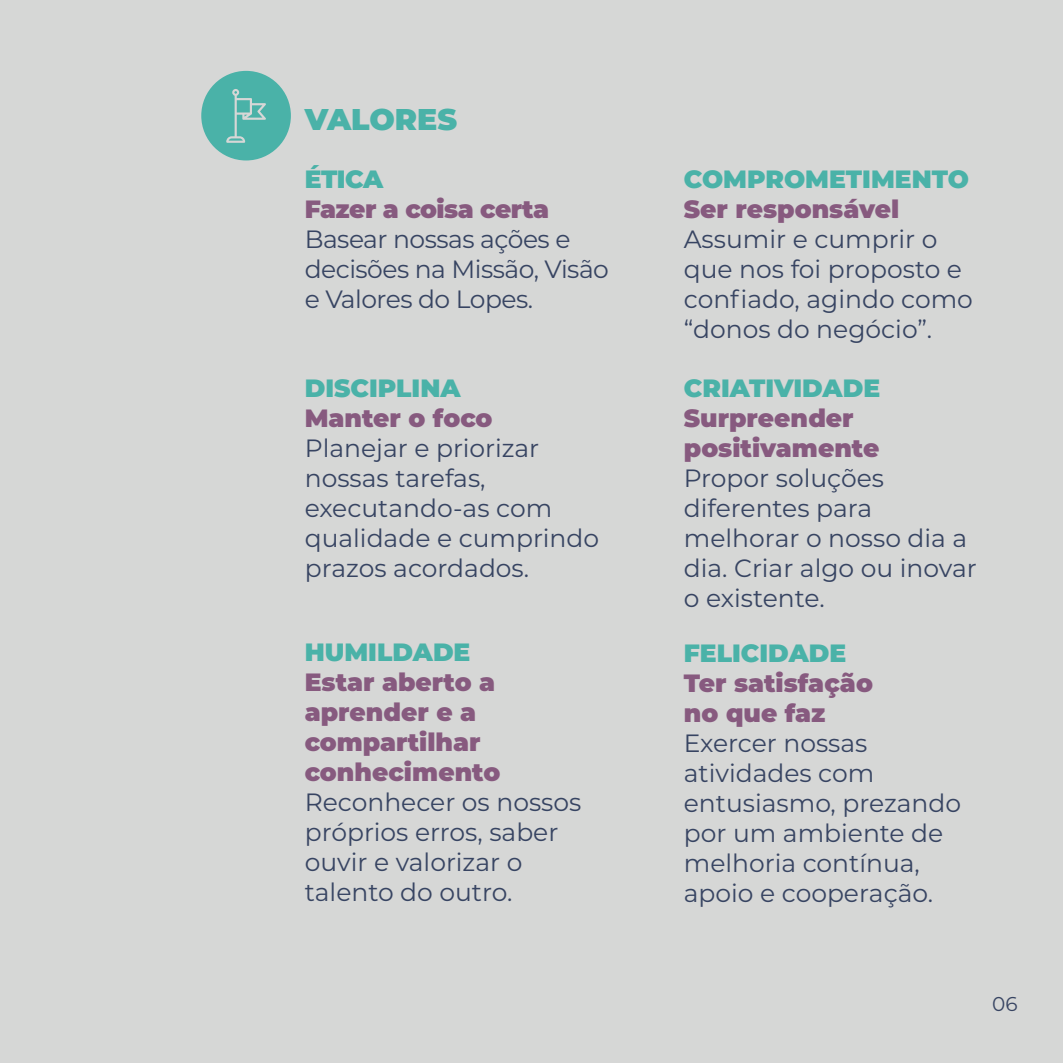
<style>
.page{position:relative;width:1063px;height:1063px;background:#d6d7d6}
.page>*{position:absolute;margin:0;border:0;box-sizing:border-box;transform-origin:0 0}
.t1{font:900 30px "Montserrat";color:#4ab2a8}
.t2{font:25px/30px "Montserrat";color:#374462}
.t3{font:900 25px/30px "Montserrat";color:#875a7f}
.t4{font:900 25px "Montserrat";color:#4ab2a8}
.t5{font:25px/30px "Montserrat";letter-spacing:-.02em;color:#374462}
.t6{font:900 25px "Montserrat";letter-spacing:-.02em;color:#875a7f}
.t7{font:20px "Montserrat";color:#374462}
</style>
<div class="page">
<div style="left:201px;top:71px;width:90px;height:89px;background:#4ab2a8;border-radius:50%"></div>
<svg style="left:226px;top:89px;width:40px;height:54px"></svg>
<p class="t1" style="left:305px;top:97px;width:154px">VALORES</p>
<p class="t4" style="left:305px;top:161px;width:80px">ÉTICA</p>
<p class="t6" style="left:305px;top:191px;width:246px">Fazer a coisa certa</p>
<p class="t5" style="left:305px;top:223px;width:306px">Basear nossas ações e decisões na Missão, Visão e Valores do Lopes.</p>
<p class="t4" style="left:305px;top:370px;width:157px">DISCIPLINA</p>
<p class="t3" style="left:305px;top:402px;width:189px">Manter o foco</p>
<p class="t2" style="left:305px;top:433px;width:296px">Planejar e priorizar nossas tarefas, executando-as com qualidade e cumprindo prazos acordados.</p>
<p class="t4" style="left:305px;top:634px;width:167px">HUMILDADE</p>
<p class="t3" style="left:305px;top:666px;width:197px">Estar aberto a aprender e a compartilhar conhecimento</p>
<p class="t2" style="left:305px;top:787px;width:278px">Reconhecer os nossos próprios erros, saber ouvir e valorizar o talento do outro.</p>
<p class="t4" style="left:684px;top:161px;width:287px">COMPROMETIMENTO</p>
<p class="t3" style="left:684px;top:193px;width:217px">Ser responsável</p>
<p class="t2" style="left:684px;top:224px;width:291px">Assumir e cumprir o que nos foi proposto e confiado, agindo como “donos do negócio”.</p>
<p class="t4" style="left:684px;top:370px;width:198px">CRIATIVIDADE</p>
<p class="t3" style="left:684px;top:402px;width:197px">Surpreender positivamente</p>
<p class="t2" style="left:684px;top:463px;width:294px">Propor soluções diferentes para melhorar o nosso dia a dia. Criar algo ou inovar o existente.</p>
<p class="t4" style="left:684px;top:634px;width:164px">FELICIDADE</p>
<p class="t3" style="left:684px;top:666px;width:191px">Ter satisfação no que faz</p>
<p class="t2" style="left:684px;top:727px;width:279px">Exercer nossas atividades com entusiasmo, prezando por um ambiente de melhoria contínua, apoio e cooperação.</p>
<p class="t7" style="left:992px;top:991px;width:27px">06</p>
</div>
